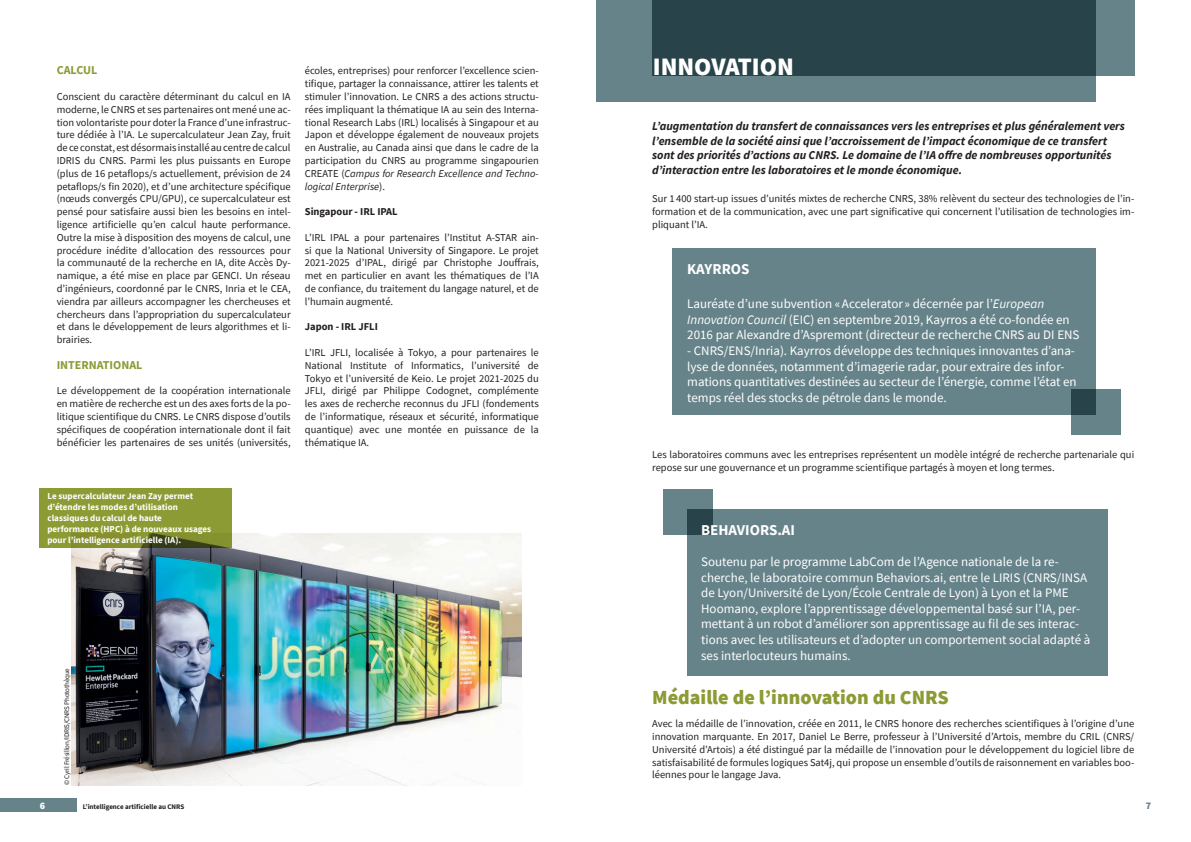
<style>
.page{position:relative;width:1191px;height:842px;background:#fff}
.page>*{position:absolute;margin:0;border:0;box-sizing:border-box;transform-origin:0 0}
.t1{font:900 25px "Source Sans Pro";color:#fff}
.t2{font:900 20px "Source Sans Pro";color:#8d9b34}
.t3{font:700 15px "Source Sans Pro";color:#fff}
.t4{font:13px/15.6px "Source Sans Pro";color:#fff}
.t5{font:italic 700 12px/14.4px "Source Sans Pro";color:#231f20}
.t6{font:700 12px "Source Sans Pro";color:#8d9b34}
.t7{font:10.5px/12.8px "Source Sans Pro";color:#231f20;text-align:justify}
.t8{font:700 10.5px "Source Sans Pro";color:#231f20}
.t9{font:900 10px "Source Sans Pro";color:#66838a}
.t10{font:900 10px "Source Sans Pro";color:#fff}
.t11{font:700 9px/10.8px "Source Sans Pro";color:#fff}
.t12{font:7px "Source Sans Pro";letter-spacing:-.02em;color:#231f20}
.t13{font:700 7px "Source Sans Pro";color:#231f20}
.s1{font-style:italic}
</style>
<div class="page">
<img style="left:72px;top:534px;width:450px;height:251px">
<div style="left:653px;top:0;width:481px;height:75px;background:#66838a"></div>
<svg style="left:596px;top:0;width:499px;height:101px;background:#3c585f"></svg>
<div style="left:0;top:798px;width:77px;height:14px;background:#66838a"></div>
<div style="left:1071px;top:389px;width:49px;height:46px;background:#66838a"></div>
<div style="left:672px;top:249px;width:423px;height:166px;background:#66838a"></div>
<div style="left:40px;top:488px;width:192px;height:60px;background:#8d9b34"></div>
<div style="left:687px;top:510px;width:421px;height:166px;background:#66838a"></div>
<svg style="left:663px;top:489px;width:49px;height:46px;background:#547077"></svg>
<p class="t6" style="left:57px;top:62px;width:42px">CALCUL</p>
<p class="t7" style="left:57px;top:90px;width:235px">Conscient du caractère déterminant du calcul en IA moderne, le CNRS et ses partenaires ont mené une ac&shy;tion volontariste pour doter la France d’une infrastruc&shy;ture dédiée à l’IA. Le supercalculateur Jean Zay, fruit de ce constat, est désormais installé au centre de calcul IDRIS du CNRS. Parmi les plus puissants en Europe (plus de 16 petaflops/s actuellement, prévision de 24 petaflops/s fin 2020), et d’une architecture spécifique (nœuds convergés CPU/GPU), ce supercalculateur est pensé pour satisfaire aussi bien les besoins en intel&shy;ligence artificielle qu’en calcul haute performance.<br>Outre la mise à disposition des moyens de calcul, une procédure inédite d’allocation des ressources pour la communauté de la recherche en IA, dite Accès Dy&shy;namique, a été mise en place par GENCI. Un réseau d’ingénieurs, coordonné par le CNRS, Inria et le CEA, viendra par ailleurs accompagner les chercheuses et chercheurs dans l’appropriation du supercalculateur et dans le développement de leurs algorithmes et li&shy;brairies.</p>
<p class="t6" style="left:57px;top:357px;width:87px">INTERNATIONAL</p>
<p class="t7" style="left:57px;top:384px;width:235px">Le développement de la coopération internationale en matière de recherche est un des axes forts de la po&shy;litique scientifique du CNRS. Le CNRS dispose d’outils spécifiques de coopération internationale dont il fait bénéficier les partenaires de ses unités (universités,</p>
<p class="t7" style="left:305px;top:64px;width:235px">écoles, entreprises) pour renforcer l’excellence scien&shy;tifique, partager la connaissance, attirer les talents et stimuler l’innovation. Le CNRS a des actions structu&shy;rées impliquant la thématique IA au sein des Interna&shy;tional Research Labs (IRL) localisés à Singapour et au Japon et développe également de nouveaux projets en Australie, au Canada ainsi que dans le cadre de la participation du CNRS au programme singapourien CREATE (<span class="s1">Campus for Research Excellence and Techno&shy;logical Enterprise</span>).</p>
<p class="t8" style="left:305px;top:204px;width:94px">Singapour - IRL IPAL</p>
<p class="t7" style="left:305px;top:231px;width:235px">L’IRL IPAL a pour partenaires l’Institut A-STAR ain&shy;si que la National University of Singapore. Le projet 2021-2025 d’IPAL, dirigé par Christophe Jouffrais, met en particulier en avant les thématiques de l’IA de confiance, du traitement du langage naturel, et de l’humain augmenté.</p>
<p class="t8" style="left:305px;top:320px;width:74px">Japon - IRL JFLI</p>
<p class="t7" style="left:305px;top:346px;width:235px">L’IRL JFLI, localisée à Tokyo, a pour partenaires le National Institute of Informatics, l’université de Tokyo et l’université de Keio. Le projet 2021-2025 du JFLI, dirigé par Philippe Codognet, complémente les axes de recherche reconnus du JFLI (fondements de l’informatique, réseaux et sécurité, informatique quantique) avec une montée en puissance de la thématique IA.</p>
<p class="t11" style="left:47px;top:491px;width:165px">Le supercalculateur Jean Zay permet d’étendre les modes d’utilisation classiques du calcul de haute performance (HPC) à de nouveaux usages pour l’intelligence artificielle (IA).</p>
<p class="t12" style="left:62px;top:785px;width:118px;rotate:-90deg">© Cyril Frésillon/IDRIS/CNRS Photothèque</p>
<p class="t10" style="left:40px;top:799px;width:7px">6</p>
<p class="t13" style="left:83px;top:802px;width:103px">L’intelligence artificielle au CNRS</p>
<h1 class="t1" style="left:653px;top:50px;width:143px">INNOVATION</h1>
<p class="t5" style="left:652px;top:119px;width:474px">L’augmentation du transfert de connaissances vers les entreprises et plus généralement vers l’ensemble de la société ainsi que l’accroissement de l’impact économique de ce transfert sont des priorités d’actions au CNRS. Le domaine de l’IA offre de nombreuses opportunités d’interaction entre les laboratoires et le monde économique.</p>
<p class="t7" style="left:652px;top:192px;width:483px">Sur 1 400 start-up issues d’unités mixtes de recherche CNRS, 38% relèvent du secteur des technologies de l’in&shy;formation et de la communication, avec une part significative qui concernent l’utilisation de technologies im&shy;pliquant l’IA.</p>
<h3 class="t3" style="left:687px;top:259px;width:64px">KAYRROS</h3>
<p class="t4" style="left:687px;top:296px;width:394px">Lauréate d’une subvention «Accelerator » décernée par l’<span class="s1">European<br>Innovation Council</span> (EIC) en septembre 2019, Kayrros a été co-fondée en<br>2016 par Alexandre d’Aspremont (directeur de recherche CNRS au DI ENS</p>
<p class="t4" style="left:687px;top:343px;width:391px">- CNRS/ENS/Inria). Kayrros développe des techniques innovantes d’ana&shy;lyse de données, notamment d’imagerie radar, pour extraire des infor&shy;mations quantitatives destinées au secteur de l’énergie, comme l’état en temps réel des stocks de pétrole dans le monde.</p>
<p class="t7" style="left:652px;top:448px;width:483px">Les laboratoires communs avec les entreprises représentent un modèle intégré de recherche partenariale qui repose sur une gouvernance et un programme scientifique partagés à moyen et long termes.</p>
<h3 class="t3" style="left:701px;top:520px;width:95px">BEHAVIORS.AI</h3>
<p class="t4" style="left:701px;top:554px;width:391px">Soutenu par le programme LabCom de l’Agence nationale de la re&shy;cherche, le laboratoire commun Behaviors.ai, entre le LIRIS (CNRS/INSA de Lyon/Université de Lyon/École Centrale de Lyon) à Lyon et la PME Hoomano, explore l’apprentissage développemental basé sur l’IA, per&shy;mettant à un robot d’améliorer son apprentissage au fil de ses interac&shy;tions avec les utilisateurs et d’adopter un comportement social adapté à ses interlocuteurs humains.</p>
<h2 class="t2" style="left:652px;top:683px;width:298px">Médaille de l’innovation du CNRS</h2>
<p class="t7" style="left:652px;top:717px;width:483px">Avec la médaille de l’innovation, créée en 2011, le CNRS honore des recherches scientifiques à l’origine d’une innovation marquante. En 2017, Daniel Le Berre, professeur à l’Université d’Artois, membre du CRIL (CNRS/ Université d’Artois) a été distingué par la médaille de l’innovation pour le développement du logiciel libre de satisfaisabilité de formules logiques Sat4j, qui propose un ensemble d’outils de raisonnement en variables boo&shy;léennes pour le langage Java.</p>
<p class="t9" style="left:1145px;top:799px;width:7px">7</p>
</div>
